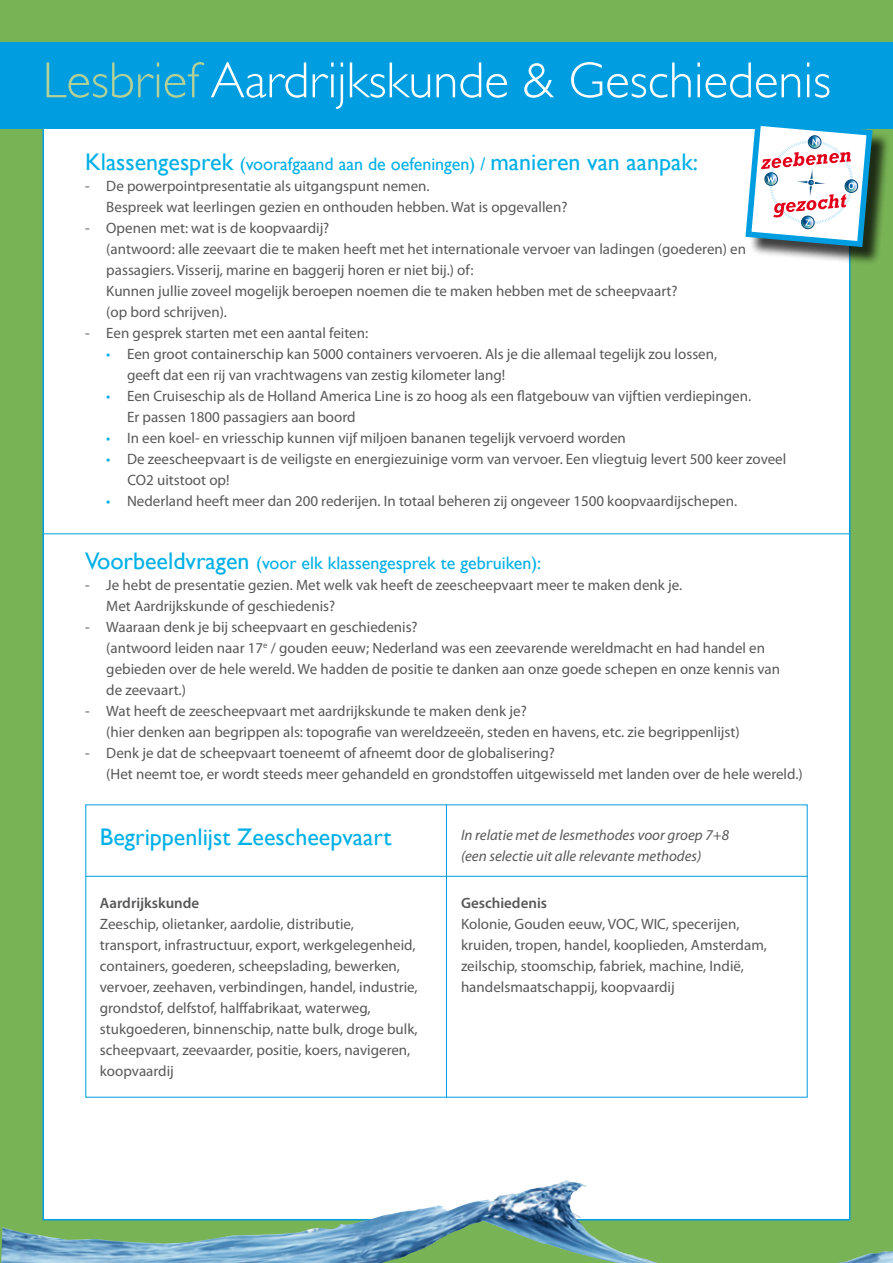
<style>
.page{position:relative;width:893px;height:1263px;background:#78b355}
.page>*{position:absolute;margin:0;border:0;box-sizing:border-box;transform-origin:0 0}
.t1{font:300 51px "Gill Sans";color:#fff}
.t2{font:24px "Gill Sans";color:#00b0e6}
.t3{font:18px "Gill Sans";color:#00b0e6}
.t4{font:15px/21px "Myriad Pro";color:#58585a}
.t5{font:italic 15px/21px "Myriad Pro";color:#58585a}
.t6{font:600 15px "Myriad Pro";color:#58585a}
.s1{color:#b2d097}
.s2{font-size:18px}
.s3{color:#00b0e6}
.s4{font-size:24px}
</style>
<div class="page">
<div style="left:43px;top:120px;width:807px;height:1100px;background:#fff;border:2px solid #009ee0"></div>
<hr style="left:43px;top:534px;width:807px;height:1px;background:#009ee0">
<div style="left:0;top:43px;width:893px;height:86px;background:#009ee0"></div>
<div style="left:748px;top:122px;width:142px;height:143px;background:#000;opacity:.75"></div>
<svg style="left:745px;top:122px;width:130px;height:128px"></svg>
<img style="left:1px;top:1180px;width:615px;height:83px">
<hr style="left:86px;top:876px;width:722px;height:1px;background:#009ee0">
<hr style="left:446px;top:805px;width:1px;height:292px;background:#009ee0">
<h1 class="t1" style="left:43px;top:51px;width:790px"><span class="s1">Lesbrief</span> Aardrijkskunde &amp; Geschiedenis</h1>
<h2 class="t2" style="left:85px;top:147px;width:615px">Klassengesprek <span class="s2">(voorafgaand aan de oefeningen) /</span> manieren van aanpak:</h2>
<p class="t4" style="left:106px;top:175px;width:463px;text-indent:-21px">- De powerpointpresentatie als uitgangspunt nemen.<br>Bespreek wat leerlingen gezien en onthouden hebben. Wat is opgevallen?</p>
<p class="t4" style="left:106px;top:217px;width:641px;text-indent:-21px">- Openen met: wat is de koopvaardij?<br>(antwoord: alle zeevaart die te maken heeft met het internationale vervoer van ladingen (goederen) en passagiers. Visserij, marine en baggerij horen er niet bij.) of:<br>Kunnen jullie zoveel mogelijk beroepen noemen die te maken hebben met de scheepvaart?<br>(op bord schrijven).</p>
<p class="t4" style="left:85px;top:322px;width:285px">- Een gesprek starten met een aantal feiten:</p>
<p class="t4" style="left:127px;top:343px;width:592px;text-indent:-21px"><span class="s3">•</span> Een groot containerschip kan 5000 containers vervoeren. Als je die allemaal tegelijk zou lossen, geeft dat een rij van vrachtwagens van zestig kilometer lang!</p>
<p class="t4" style="left:127px;top:385px;width:626px;text-indent:-21px"><span class="s3">•</span> Een Cruiseschip als de Holland America Line is zo hoog als een flatgebouw van vijftien verdiepingen.<br>Er passen 1800 passagiers aan boord</p>
<p class="t4" style="left:106px;top:427px;width:521px"><span class="s3">•</span> In een koel- en vriesschip kunnen vijf miljoen bananen tegelijk vervoerd worden</p>
<p class="t4" style="left:128px;top:448px;width:660px;text-indent:-21px"><span class="s3">•</span> De zeescheepvaart is de veiligste en energiezuinige vorm van vervoer. Een vliegtuig levert 500 keer zoveel<br>CO2 uitstoot op!</p>
<p class="t4" style="left:106px;top:490px;width:632px"><span class="s3">•</span> Nederland heeft meer dan 200 rederijen. In totaal beheren zij ongeveer 1500 koopvaardijschepen.</p>
<p class="t3" style="left:85px;top:552px;width:458px"><span class="s4">Voorbeeldvragen</span> (voor elk klassengesprek te gebruiken):</p>
<p class="t4" style="left:106px;top:574px;width:577px;text-indent:-21px">- Je hebt de presentatie gezien. Met welk vak heeft de zeescheepvaart meer te maken denk je.<br>Met Aardrijkskunde of geschiedenis?</p>
<p class="t4" style="left:106px;top:616px;width:675px;text-indent:-21px">- Waaraan denk je bij scheepvaart en geschiedenis?<br>(antwoord leiden naar 17<sup>e</sup> / gouden eeuw; Nederland was een zeevarende wereldmacht en had handel en gebieden over de hele wereld. We hadden de positie te danken aan onze goede schepen en onze kennis van de zeevaart.)</p>
<p class="t4" style="left:106px;top:700px;width:635px;text-indent:-21px">- Wat heeft de zeescheepvaart met aardrijkskunde te maken denk je?<br>(hier denken aan begrippen als: topografie van wereldzeeën, steden en havens, etc. zie begrippenlijst)</p>
<p class="t4" style="left:106px;top:742px;width:698px;text-indent:-21px">- Denk je dat de scheepvaart toeneemt of afneemt door de globalisering?<br>(Het neemt toe, er wordt steeds meer gehandeld en grondstoffen uitgewisseld met landen over de hele wereld.)</p>
<h2 class="t2" style="left:100px;top:823px;width:293px">Begrippenlijst Zeescheepvaart</h2>
<p class="t6" style="left:100px;top:893px;width:101px">Aardrijkskunde</p>
<p class="t4" style="left:100px;top:913px;width:319px">Zeeschip, olietanker, aardolie, distributie, transport, infrastructuur, export, werkgelegenheid, containers, goederen, scheepslading, bewerken, vervoer, zeehaven, verbindingen, handel, industrie, grondstof, delfstof, halffabrikaat, waterweg, stukgoederen, binnenschip, natte bulk, droge bulk, scheepvaart, zeevaarder, positie, koers, navigeren, koopvaardij</p>
<p class="t5" style="left:461px;top:824px;width:270px">In relatie met de lesmethodes voor groep 7+8 (een selectie uit alle relevante methodes)</p>
<p class="t6" style="left:461px;top:893px;width:88px">Geschiedenis</p>
<p class="t4" style="left:461px;top:913px;width:307px">Kolonie, Gouden eeuw, VOC, WIC, specerijen, kruiden, tropen, handel, kooplieden, Amsterdam, zeilschip, stoomschip, fabriek, machine, Indië, handelsmaatschappij, koopvaardij</p>
</div>
